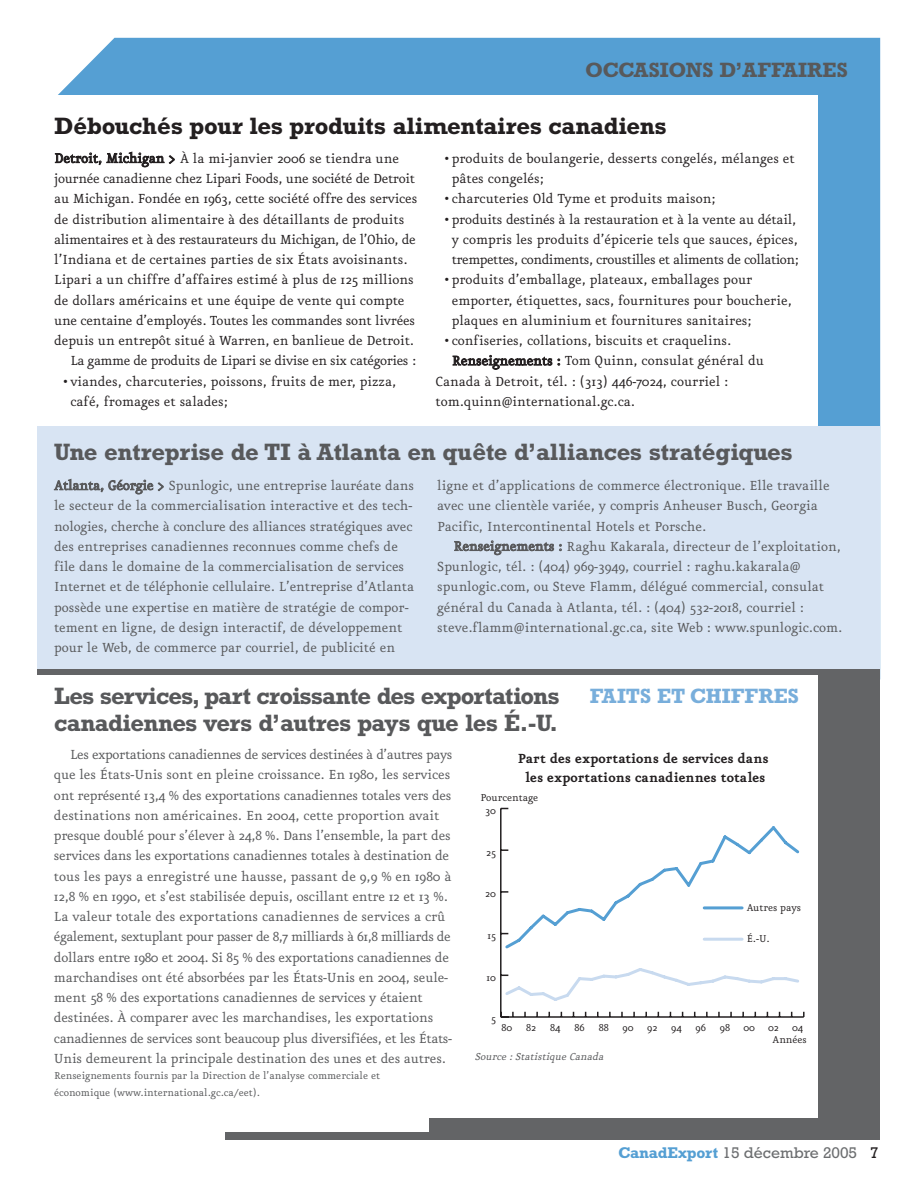
<style>
.page{position:relative;width:918px;height:1188px;background:#fff}
.page>*{position:absolute;margin:0;border:0;box-sizing:border-box;transform-origin:0 0}
.t1{font:700 24px/27px "Rockwell";letter-spacing:-.02em;color:#58595b}
.t2{font:700 24px "Rockwell";letter-spacing:-.01em;color:#231f20}
.t3{font:700 21px "Rockwell";color:#58595b}
.t4{font:700 21px "Rockwell";color:#78aedb}
.t5{font:700 15.9px/19px "Eureka";color:#231f20;text-align:center}
.t6{font:15.75px/20.2px "Eureka";letter-spacing:-.005em;color:#58595b}
.t7{font:15.75px/20.2px "Eureka";color:#231f20}
.t8{font:15.75px "Eureka";letter-spacing:-.025em;color:#231f20}
.t9{font:15.75px "Eureka";letter-spacing:-.02em;color:#231f20}
.t10{font:15.75px "Rockwell";color:#6c6e70}
.t11{font:12px/16.5px "Eureka";color:#58595b}
.t12{font:12px/12.5px "Eureka";color:#231f20;text-align:right}
.t13{font:italic 12px "Eureka";color:#58595b}
.s1{font-weight:700;color:#559fd3}
.s2{color:#231f20}
</style>
<div class="page">
<div style="left:58px;top:38px;width:822px;height:388px;background:#559fd3"></div>
<div style="left:38px;top:623px;width:842px;height:516px;background:#636466"></div>
<div style="left:35px;top:95px;width:783px;height:1045px;background:#fff"></div>
<div style="left:430px;top:1118px;width:450px;height:21px;background:#636466"></div>
<div style="left:226px;top:1132px;width:654px;height:7px;background:#636466"></div>
<div style="left:38px;top:426px;width:842px;height:245px;background:#d8e4f3"></div>
<div style="left:38px;top:670px;width:842px;height:5px;background:#636466"></div>
<hr style="left:501px;top:1016px;width:303px;height:2px;background:#231f20">
<hr style="left:500px;top:808px;width:2px;height:209px;background:#231f20">
<svg style="left:500px;top:1012px;width:14px;height:6px"></svg>
<svg style="left:501px;top:823px;width:299px;height:180px"></svg>
<h2 class="t3" style="left:585px;top:63px;width:264px">OCCASIONS D’AFFAIRES</h2>
<h1 class="t2" style="left:54px;top:117px;width:614px">Débouchés pour les produits alimentaires canadiens</h1>
<p class="t7" style="left:54px;top:150px;width:346px">Detroit, Michigan &gt; À la mi-janvier 2006 se tiendra une</p>
<p class="t9" style="left:54px;top:173px;width:362px">journée canadienne chez Lipari Foods, une société de Detroit</p>
<p class="t7" style="left:54px;top:190px;width:365px">au Michigan. Fondée en 1963, cette société offre des services</p>
<p class="t7" style="left:54px;top:210px;width:352px">de distribution alimentaire à des détaillants de produits</p>
<p class="t8" style="left:54px;top:233px;width:363px">alimentaires et à des restaurateurs du Michigan, de l’Ohio, de</p>
<p class="t7" style="left:54px;top:251px;width:355px">l’Indiana et de certaines parties de six États avoisinants.</p>
<p class="t7" style="left:54px;top:271px;width:361px">Lipari a un chiffre d’affaires estimé à plus de 125 millions</p>
<p class="t7" style="left:54px;top:291px;width:352px">de dollars américains et une équipe de vente qui compte</p>
<p class="t7" style="left:54px;top:312px;width:362px">une centaine d’employés. Toutes les commandes sont livrées</p>
<p class="t7" style="left:54px;top:332px;width:361px">depuis un entrepôt situé à Warren, en banlieue de Detroit.</p>
<p class="t8" style="left:70px;top:355px;width:347px">La gamme de produits de Lipari se divise en six catégories :</p>
<p class="t7" style="left:70px;top:372px;width:327px;text-indent:-8px">• viandes, charcuteries, poissons, fruits de mer, pizza, café, fromages et salades;</p>
<p class="t7" style="left:452px;top:150px;width:344px;text-indent:-8px">• produits de boulangerie, desserts congelés, mélanges et pâtes congelés;</p>
<p class="t7" style="left:444px;top:190px;width:273px">• charcuteries Old Tyme et produits maison;</p>
<p class="t7" style="left:444px;top:210px;width:356px;text-align:center">• produits destinés à la restauration et à la vente au détail, y compris les produits d’épicerie tels que sauces, épices, trempettes, condiments, croustilles et aliments de collation;</p>
<p class="t7" style="left:452px;top:271px;width:342px;text-indent:-8px">• produits d’emballage, plateaux, emballages pour emporter, étiquettes, sacs, fournitures pour boucherie, plaques en aluminium et fournitures sanitaires;</p>
<p class="t7" style="left:444px;top:332px;width:289px">• confiseries, collations, biscuits et craquelins.</p>
<p class="t7" style="left:452px;top:352px;width:313px">Renseignements : Tom Quinn, consulat général du</p>
<p class="t7" style="left:436px;top:372px;width:294px">Canada à Detroit, tél. : (313) 446-7024, courriel :</p>
<p class="t7" style="left:436px;top:393px;width:201px">tom.quinn@international.gc.ca.</p>
<h1 class="t1" style="left:54px;top:440px;width:740px">Une entreprise de TI à Atlanta en quête d’alliances stratégiques</h1>
<p class="t6" style="left:54px;top:477px;width:362px">Atlanta, Géorgie &gt; Spunlogic, une entreprise lauréate dans le secteur de la commercialisation interactive et des tech&shy;nologies, cherche à conclure des alliances stratégiques avec des entreprises canadiennes reconnues comme chefs de file dans le domaine de la commercialisation de services Internet et de téléphonie cellulaire. L’entreprise d’Atlanta possède une expertise en matière de stratégie de compor&shy;tement en ligne, de design interactif, de développement pour le Web, de commerce par courriel, de publicité en</p>
<p class="t6" style="left:437px;top:477px;width:394px">ligne et d’applications de commerce électronique. Elle travaille avec une clientèle variée, y compris Anheuser Busch, Georgia<br>Pacific, Intercontinental Hotels et Porsche.</p>
<p class="t6" style="left:437px;top:538px;width:407px;text-indent:16px">Renseignements : Raghu Kakarala, directeur de l’exploitation, Spunlogic, tél. : (404) 969-3949, courriel : raghu.kakarala@ spunlogic.com, ou Steve Flamm, délégué commercial, consulat général du Canada à Atlanta, tél. : (404) 532-2018, courriel : steve.flamm@international.gc.ca, site Web : www.spunlogic.com.</p>
<h1 class="t1" style="left:54px;top:685px;width:507px">Les services, part croissante des exportations canadiennes vers d’autres pays que les É.-U.</h1>
<p class="t6" style="left:54px;top:746px;width:400px;text-indent:16px">Les exportations canadiennes de services destinées à d’autres pays que les États-Unis sont en pleine croissance. En 1980, les services ont représenté 13,4 % des exportations canadiennes totales vers des destinations non américaines. En 2004, cette proportion avait presque doublé pour s’élever à 24,8 %. Dans l’ensemble, la part des services dans les exportations canadiennes totales à destination de tous les pays a enregistré une hausse, passant de 9,9 % en 1980 à 12,8 % en 1990, et s’est stabilisée depuis, oscillant entre 12 et 13 %.<br>La valeur totale des exportations canadiennes de services a crû également, sextuplant pour passer de 8,7 milliards à 61,8 milliards de dollars entre 1980 et 2004. Si 85 % des exportations canadiennes de marchandises ont été absorbées par les États-Unis en 2004, seule&shy;ment 58 % des exportations canadiennes de services y étaient destinées. À comparer avec les marchandises, les exportations canadiennes de services sont beaucoup plus diversifiées, et les États-Unis demeurent la principale destination des unes et des autres.</p>
<p class="t11" style="left:54px;top:1069px;width:328px">Renseignements fournis par la Direction de l’analyse commerciale et économique (www.international.gc.ca/eet).</p>
<h2 class="t4" style="left:590px;top:689px;width:211px">FAITS ET CHIFFRES</h2>
<p class="t5" style="left:518px;top:751px;width:252px">Part des exportations de services dans les exportations canadiennes totales</p>
<p class="t12" style="left:480px;top:793px;width:59px">Pourcentage</p>
<p class="t12" style="left:485px;top:805px;width:12px">30</p>
<p class="t12" style="left:486px;top:847px;width:11px">25</p>
<p class="t12" style="left:485px;top:889px;width:12px">20</p>
<p class="t12" style="left:747px;top:902px;width:56px">Autres pays</p>
<p class="t12" style="left:747px;top:933px;width:24px">É.-U.</p>
<p class="t12" style="left:488px;top:930px;width:10px">15</p>
<p class="t12" style="left:487px;top:972px;width:11px">10</p>
<p class="t12" style="left:491px;top:1014px;width:6px">5</p>
<p class="t12" style="left:501px;top:1022px;width:307px">80 82 84 86 88 90 92 94 96 98 00 02 04<br>Années</p>
<p class="t13" style="left:475px;top:1052px;width:132px">Source :Statistique Canada</p>
<p class="t10" style="left:619px;top:1147px;width:262px"><span class="s1">CanadExport</span> 15 décembre 2005 <span class="s2">7</span></p>
</div>
